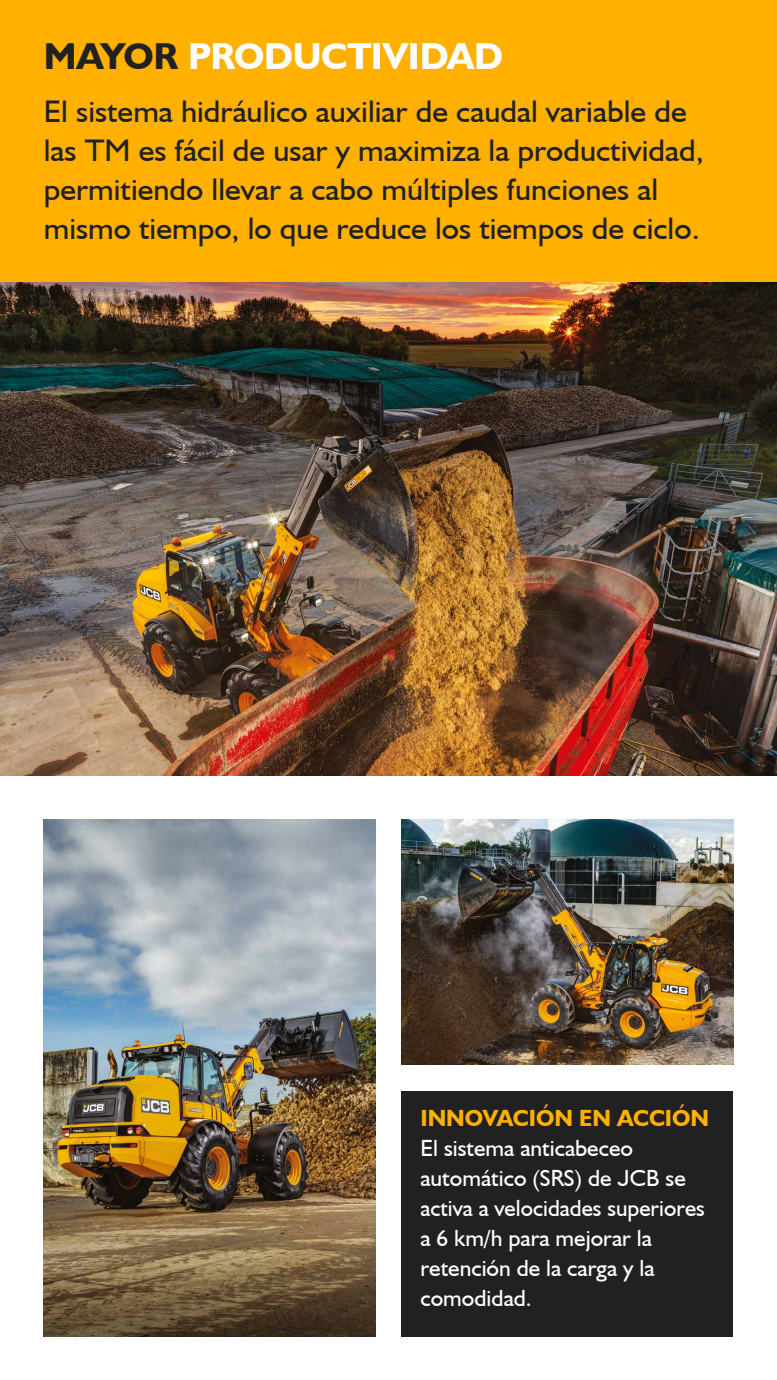
<style>
.page{position:relative;width:777px;height:1380px;background:#fff}
.page>*{position:absolute;margin:0;border:0;box-sizing:border-box;transform-origin:0 0}
.t1{font:700 37.5px "JCB Euro";letter-spacing:-.01em;color:#fff}
.t2{font:31.25px/39.1px "JCB Euro Roman";color:#212121}
.t3{font:23.44px/30px "JCB Euro Roman";color:#fff}
.t4{font:700 23.44px "JCB Euro";color:#ffb000}
.s1{color:#212121}
</style>
<div class="page">
<img style="left:0;top:282px;width:776px;height:493px">
<div style="left:0;top:0;width:776px;height:282px;background:#ffb000"></div>
<div style="left:401px;top:1091px;width:331px;height:245px;background:#212121"></div>
<img style="left:401px;top:819px;width:331px;height:246px">
<img style="left:44px;top:819px;width:331px;height:517px">
<p class="t1" style="left:44px;top:33px;width:460px"><span class="s1">MAYOR</span> PRODUCTIVIDAD</p>
<p class="t2" style="left:44px;top:91px;width:661px">El sistema hidráulico auxiliar de caudal variable de las TM es fácil de usar y maximiza la productividad, permitiendo llevar a cabo múltiples funciones al mismo tiempo, lo que reduce los tiempos de ciclo.</p>
<p class="t4" style="left:420px;top:1103px;width:290px">INNOVACIÓN EN ACCIÓN</p>
<p class="t3" style="left:420px;top:1132px;width:286px">El sistema anticabeceo automático (SRS) de JCB se activa a velocidades superiores a 6 km/h para mejorar la retención de la carga y la comodidad.</p>
</div>
